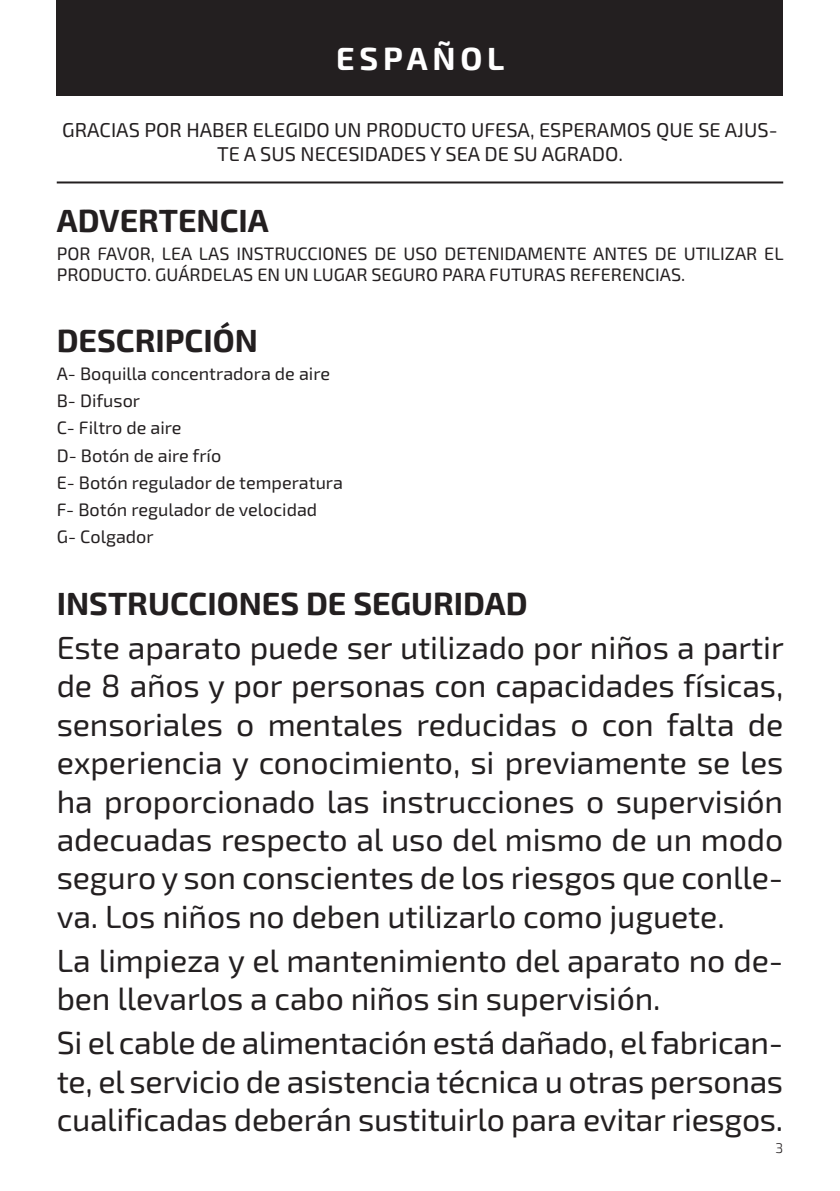
<style>
.page{position:relative;width:840px;height:1191px;background:#fff}
.page>*{position:absolute;margin:0;border:0;box-sizing:border-box;transform-origin:0 0}
.t1{font:32px/38.4px "Exo 2";letter-spacing:-.005em;color:#231f20;text-align:justify}
.t2{font:700 32px "Exo 2";color:#231f20}
.t3{font:700 32px "Exo 2";letter-spacing:.15em;color:#fff}
.t4{font:20px/24px "Exo 2";color:#231f20;text-align:center}
.t5{font:18px/27.2px "Exo 2";color:#231f20}
.t6{font:300 14px "Exo 2";color:#231f20}
</style>
<div class="page">
<div style="left:57px;top:0;width:725px;height:95px;background:#231f20"></div>
<hr style="left:57px;top:181px;width:725px;height:2px;background:#231f20">
<p class="t3" style="left:336px;top:36px;width:169px">ESPAÑOL</p>
<p class="t4" style="left:62px;top:118px;width:716px">GRACIAS POR HABER ELEGIDO UN PRODUCTO UFESA, ESPERAMOS QUE SE AJUS-<br>TE A SUS NECESIDADES Y SEA DE SU AGRADO.</p>
<p class="t2" style="left:57px;top:199px;width:213px">ADVERTENCIA</p>
<p class="t5" style="left:57px;top:243px;width:728px;line-height:21.6px">POR FAVOR, LEA LAS INSTRUCCIONES DE USO DETENIDAMENTE ANTES DE UTILIZAR EL<br>PRODUCTO. GUÁRDELAS EN UN LUGAR SEGURO PARA FUTURAS REFERENCIAS.</p>
<p class="t2" style="left:57px;top:319px;width:203px">DESCRIPCIÓN</p>
<p class="t5" style="left:57px;top:360px;width:287px">A- Boquilla concentradora de aire<br>B- Difusor<br>C- Filtro de aire<br>D- Botón de aire frío<br>E- Botón regulador de temperatura<br>F- Botón regulador de velocidad<br>G- Colgador</p>
<p class="t2" style="left:57px;top:581px;width:472px">INSTRUCCIONES DE SEGURIDAD</p>
<p class="t1" style="left:57px;top:629px;width:728px">Este aparato puede ser utilizado por niños a partir de 8 años y por personas con capacidades físicas, sensoriales o mentales reducidas o con falta de experiencia y conocimiento, si previamente se les ha proporcionado las instrucciones o supervisión adecuadas respecto al uso del mismo de un modo seguro y son conscientes de los riesgos que conlle&shy;va. Los niños no deben utilizarlo como juguete.</p>
<p class="t1" style="left:57px;top:942px;width:727px">La limpieza y el mantenimiento del aparato no de&shy;ben llevarlos a cabo niños sin supervisión.</p>
<p class="t1" style="left:57px;top:1024px;width:727px">Si el cable de alimentación está dañado, el fabrican&shy;te, el servicio de asistencia técnica u otras personas cualificadas deberán sustituirlo para evitar riesgos.</p>
<p class="t6" style="left:775px;top:1140px;width:9px">3</p>
</div>
